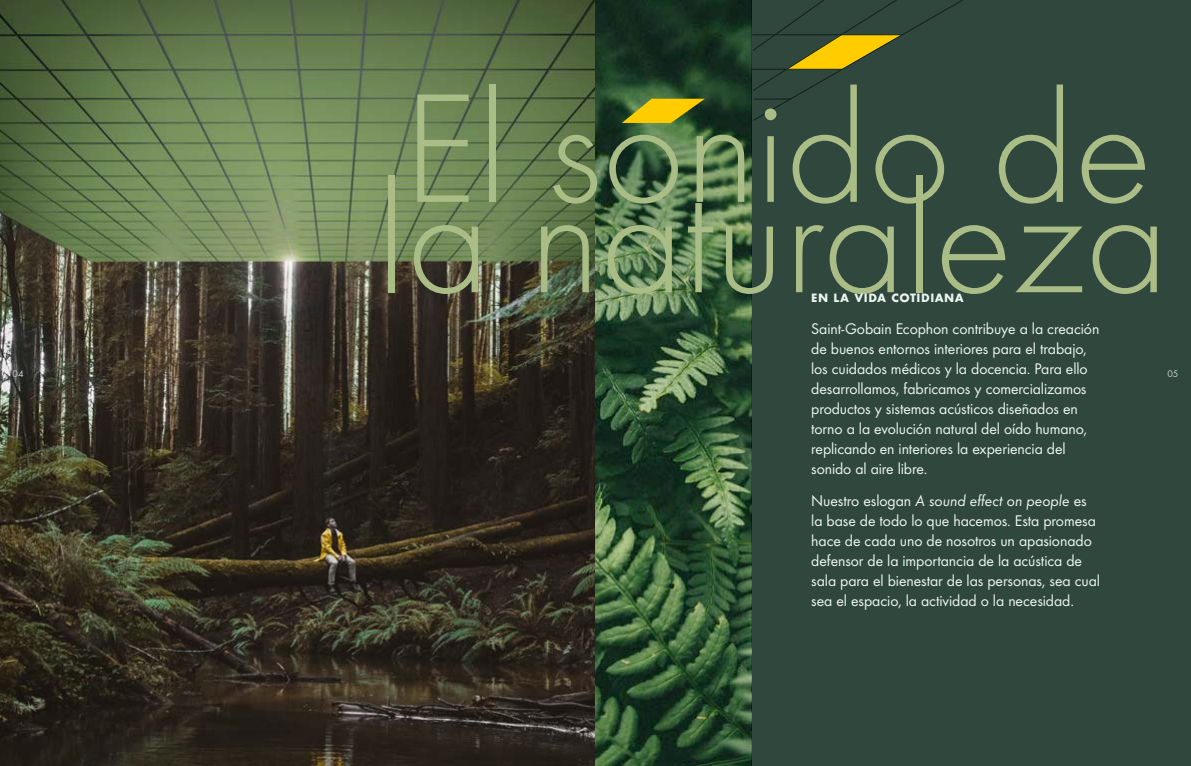
<style>
.page{position:relative;width:1191px;height:766px;background:#fff}
.page>*{position:absolute;margin:0;border:0;box-sizing:border-box;transform-origin:0 0}
.t1{font:300 160.8px "Futura";color:#aabd86}
.t2{font:16px/20px "Futura Boo";letter-spacing:-.005em;color:#ebf5f2}
.t3{font:16px "Futura Boo Obl";letter-spacing:-.005em;color:#ebf5f2}
.t4{font:700 12.6px "Futura";letter-spacing:.035em;color:#ebf5f2}
.t5{font:10px "Futura Boo";color:#c7d4ce}
.s1{font-family:"Futura Boo"}
</style>
<div class="page">
<div style="left:751px;top:0;width:440px;height:765px;background:#2f473c"></div>
<img style="left:0;top:0;width:595px;height:765px">
<svg style="left:753px;top:0;width:210px;height:121px"></svg>
<hr style="left:752px;top:34px;width:150px;height:1px;background:#0f221c">
<hr style="left:752px;top:69px;width:90px;height:1px;background:#0f221c">
<hr style="left:754px;top:99px;width:36px;height:1px;background:#0f221c">
<svg style="left:595px;top:0;width:156px;height:765px;background:#365636"></svg>
<svg style="left:622px;top:99px;width:83px;height:24px;background:#ae9c12"></svg>
<h1 class="t1" style="left:403px;top:57px;width:751px">El sonido de</h1>
<h1 class="t1" style="left:377px;top:148px;width:792px">la naturaleza</h1>
<p class="t4" style="left:811px;top:290px;width:154px">EN LA VIDA COTIDIANA</p>
<p class="t2" style="left:811px;top:319px;width:290px">Saint-Gobain Ecophon contribuye a la creación de buenos entornos interiores para el trabajo, los cuidados médicos y la docencia. Para ello desarrollamos, fabricamos y comercializamos productos y sistemas acústicos diseñados en torno a la evolución natural del oído humano, replicando en interiores la experiencia del sonido al aire libre.</p>
<p class="t3" style="left:811px;top:491px;width:277px"><span class="s1">Nuestro eslogan</span> A sound effect on people <span class="s1">es</span></p>
<p class="t2" style="left:811px;top:511px;width:290px">la base de todo lo que hacemos. Esta promesa hace de cada uno de nosotros un apasionado defensor de la importancia de la acústica de sala para el bienestar de las personas, sea cual sea el espacio, la actividad o la necesidad.</p>
<p class="t5" style="left:12px;top:368px;width:13px">04</p>
<p class="t5" style="left:1167px;top:368px;width:13px">05</p>
</div>
